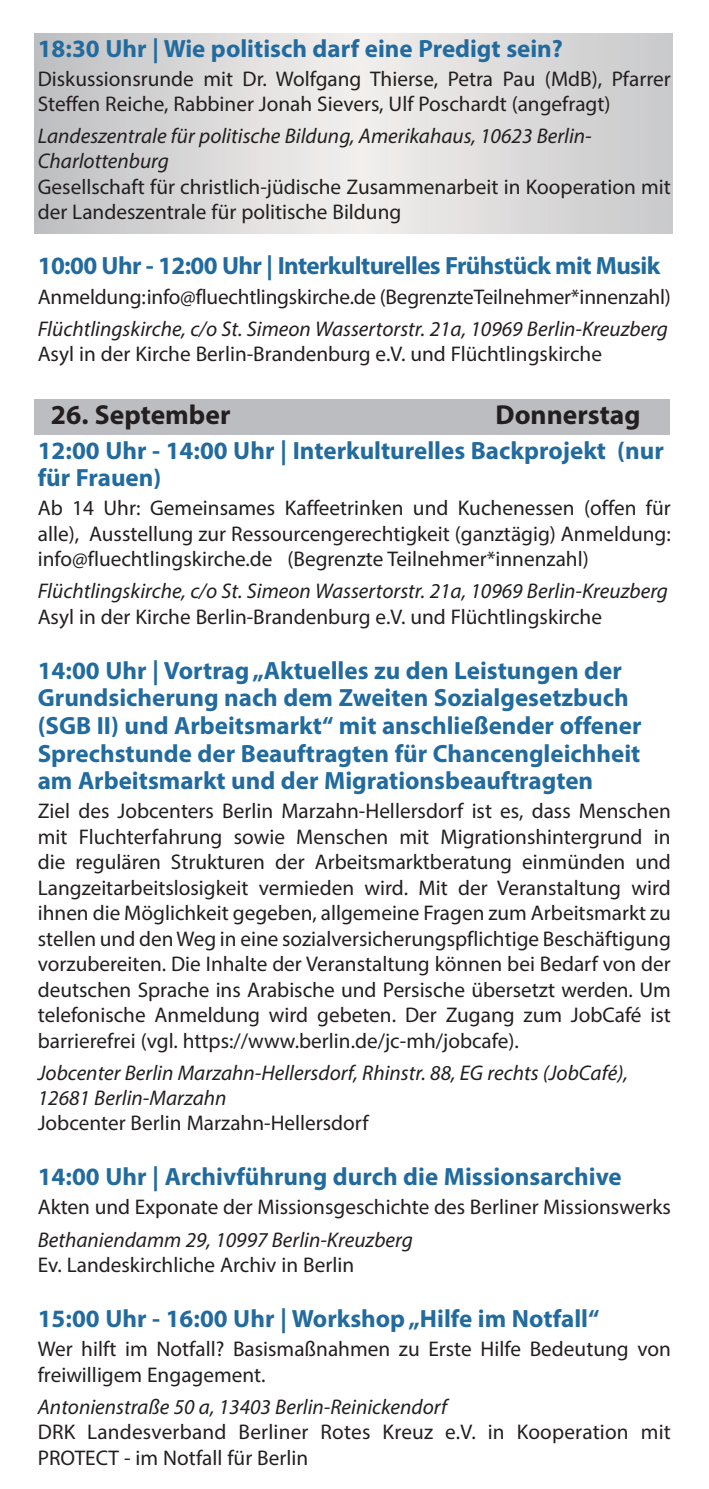
<style>
.page{position:relative;width:709px;height:1489px;background:#fff}
.page>*{position:absolute;margin:0;border:0;box-sizing:border-box;transform-origin:0 0}
.ev_Datum{font:700 27.5px "Myriad Pro";color:#231f20}
.Uhrzeit___Name_10pt{font:700 25px/27.5px "Myriad Pro";color:#226b9e}
.Uhrzeit___Name_10pt-2{font:700 25px "Myriad Pro";letter-spacing:-.025em;color:#226b9e}
.Copy{font:21.25px/25.5px "Myriad Pro";color:#231f20}
.Adresse{font:italic 21.25px/25px "Myriad Pro";color:#231f20}
</style>
<div class="page">
<svg style="left:34px;top:34px;width:638px;height:200px"></svg>
<div style="left:34px;top:399px;width:635px;height:35px;background:#bcbdc0"></div>
<p class="Uhrzeit___Name_10pt" style="left:38px;top:34px;width:527px">18:30 Uhr | Wie politisch darf eine Predigt sein?</p>
<p class="Copy" style="left:38px;top:66px;width:634px">Diskussionsrunde mit Dr. Wolfgang Thierse, Petra Pau (MdB), Pfarrer<br>Steffen Reiche, Rabbiner Jonah Sievers, Ulf Poschardt (angefragt)</p>
<p class="Adresse" style="left:38px;top:123px;width:555px">Landeszentrale für politische Bildung, Amerikahaus, 10623 Berlin-<br>Charlottenburg</p>
<p class="Copy" style="left:38px;top:174px;width:634px">Gesellschaft für christlich-jüdische Zusammenarbeit in Kooperation mit der Landeszentrale für politische Bildung</p>
<p class="Uhrzeit___Name_10pt-2" style="left:38px;top:250px;width:624px">10:00 Uhr - 12:00 Uhr | Interkulturelles Frühstück mit Musik</p>
<p class="Copy" style="left:38px;top:283px;width:634px">Anmeldung: info@fluechtlingskirche.de (Begrenzte Teilnehmer*innenzahl)</p>
<p class="Adresse" style="left:38px;top:315px;width:632px">Flüchtlingskirche, c/o St. Simeon Wassertorstr. 21a, 10969 Berlin-Kreuzberg</p>
<p class="Copy" style="left:38px;top:341px;width:565px">Asyl in der Kirche Berlin-Brandenburg e.V. und Flüchtlingskirche</p>
<p class="ev_Datum" style="left:51px;top:397px;width:181px">26. September</p>
<p class="ev_Datum" style="left:495px;top:397px;width:146px">Donnerstag</p>
<p class="Uhrzeit___Name_10pt" style="left:38px;top:435px;width:627px">12:00 Uhr - 14:00 Uhr | Interkulturelles Backprojekt (nur für Frauen)</p>
<p class="Copy" style="left:38px;top:495px;width:634px;text-align:justify">Ab 14 Uhr: Gemeinsames Kaffeetrinken und Kuchenessen (offen für alle), Ausstellung zur Ressourcengerechtigkeit (ganztägig) Anmeldung: info@fluechtlingskirche.de (Begrenzte Teilnehmer*innenzahl)</p>
<p class="Adresse" style="left:38px;top:578px;width:632px">Flüchtlingskirche, c/o St. Simeon Wassertorstr. 21a, 10969 Berlin-Kreuzberg</p>
<p class="Copy" style="left:38px;top:603px;width:565px">Asyl in der Kirche Berlin-Brandenburg e.V. und Flüchtlingskirche</p>
<p class="Uhrzeit___Name_10pt" style="left:38px;top:656px;width:605px">14:00 Uhr | Vortrag „Aktuelles zu den Leistungen der Grundsicherung nach dem Zweiten Sozialgesetzbuch (SGB II) und Arbeitsmarkt“ mit anschließender offener Sprechstunde der Beauftragten für Chancengleichheit am Arbeitsmarkt und der Migrationsbeauftragten</p>
<p class="Copy" style="left:38px;top:797px;width:634px;text-align:justify">Ziel des Jobcenters Berlin Marzahn-Hellersdorf ist es, dass Menschen mit Fluchterfahrung sowie Menschen mit Migrationshintergrund in die regulären Strukturen der Arbeitsmarktberatung einmünden und Langzeitarbeitslosigkeit vermieden wird. Mit der Veranstaltung wird ihnen die Möglichkeit gegeben, allgemeine Fragen zum Arbeitsmarkt zu stellen und den Weg in eine sozialversicherungspflichtige Beschäftigung vorzubereiten. Die Inhalte der Veranstaltung können bei Bedarf von der deutschen Sprache ins Arabische und Persische übersetzt werden. Um telefonische Anmeldung wird gebeten. Der Zugang zum JobCafé ist barrierefrei (vgl. https://www.berlin.de/jc-mh/jobcafe).</p>
<p class="Adresse" style="left:38px;top:1059px;width:591px">Jobcenter Berlin Marzahn-Hellersdorf, Rhinstr. 88, EG rechts (JobCafé),<br>12681 Berlin-Marzahn</p>
<p class="Copy" style="left:38px;top:1110px;width:332px">Jobcenter Berlin Marzahn-Hellersdorf</p>
<p class="Uhrzeit___Name_10pt" style="left:38px;top:1162px;width:585px">14:00 Uhr | Archivführung durch die Missionsarchive</p>
<p class="Copy" style="left:38px;top:1194px;width:634px">Akten und Exponate der Missionsgeschichte des Berliner Missionswerks</p>
<p class="Adresse" style="left:38px;top:1226px;width:377px">Bethaniendamm 29, 10997 Berlin-Kreuzberg</p>
<p class="Copy" style="left:38px;top:1251px;width:318px">Ev. Landeskirchliche Archiv in Berlin</p>
<p class="Uhrzeit___Name_10pt" style="left:38px;top:1303px;width:563px">15:00 Uhr - 16:00 Uhr | Workshop „Hilfe im Notfall“</p>
<p class="Copy" style="left:38px;top:1335px;width:634px">Wer hilft im Notfall? Basismaßnahmen zu Erste Hilfe Bedeutung von freiwilligem Engagement.</p>
<p class="Adresse" style="left:38px;top:1393px;width:411px">Antonienstraße 50 a, 13403 Berlin-Reinickendorf</p>
<p class="Copy" style="left:38px;top:1418px;width:634px">DRK Landesverband Berliner Rotes Kreuz e.V. in Kooperation mit<br>PROTECT - im Notfall für Berlin</p>
</div>
